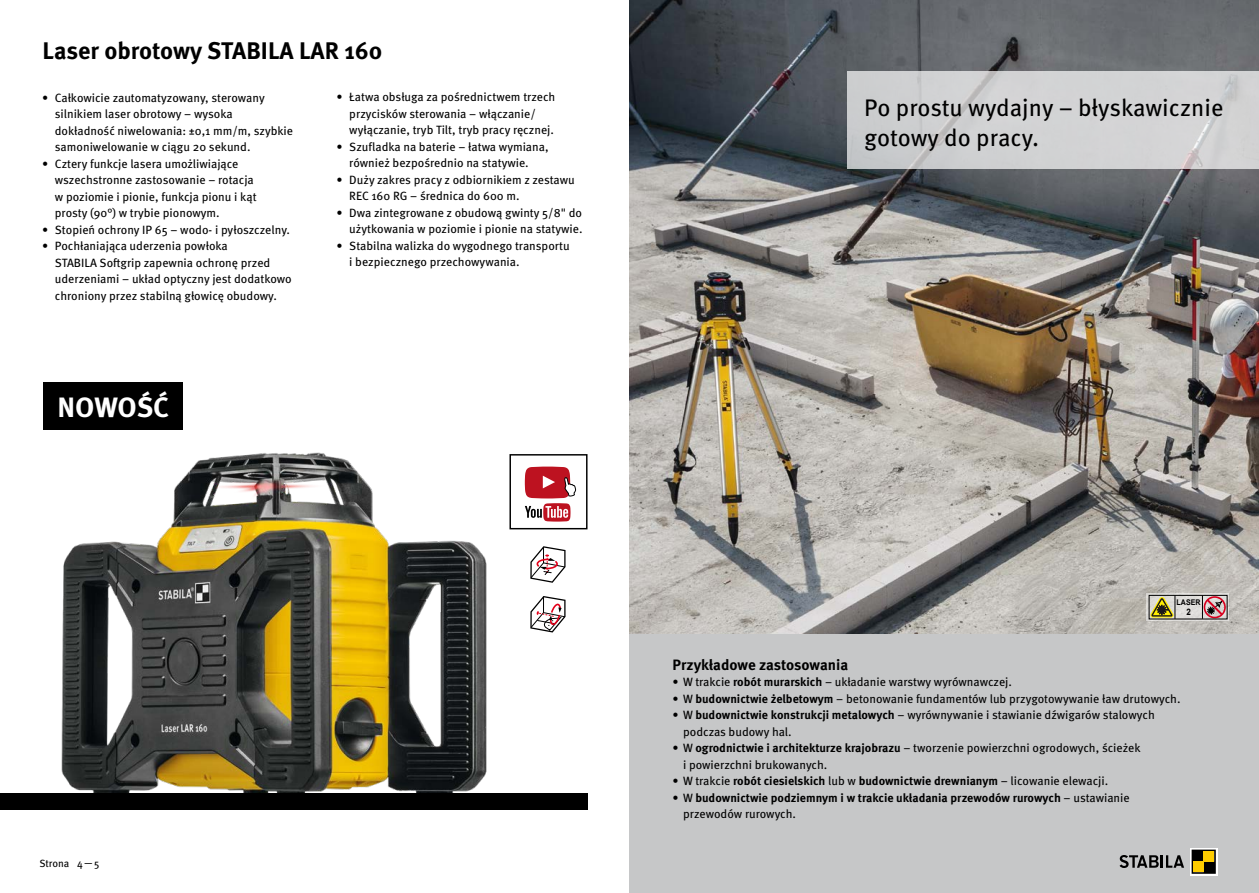
<style>
.page{position:relative;width:1259px;height:893px;background:#fff}
.page>*{position:absolute;margin:0;border:0;box-sizing:border-box;transform-origin:0 0}
.t1{font:700 28.05px "Meta Pro";letter-spacing:-.01em;color:#fff}
.t2{font:24px/30px "Meta Pro";letter-spacing:-.005em;color:#000}
.t3{font:700 24px "Meta Pro";color:#000}
.t4{font:700 15px "Meta Pro";letter-spacing:-.005em;color:#000}
.t5{font:12px/16.5px "Meta Pro";color:#000}
.t6{font:700 12px/16.5px "Meta Pro";color:#000}
.t7{font:10.5px "Meta Pro";letter-spacing:-.01em;color:#000}
.t8{font:700 9px "Arial";color:#000;scale:.9 1}
.t9{font:700 7.8px "Arial";letter-spacing:.01em;color:#000;scale:.9 1}
.s1{font-weight:700}
.s2{font-weight:400}
</style>
<div class="page">
<img style="left:53px;top:452px;width:453px;height:342px">
<img style="left:629px;top:0;width:630px;height:634px">
<svg style="left:1146px;top:593px;width:82px;height:28px"></svg>
<svg style="left:1146px;top:594px;width:81px;height:26px;background:#b2a191"></svg>
<div style="left:629px;top:634px;width:630px;height:259px;background:#c6c7c8"></div>
<svg style="left:1119px;top:855px;width:65px;height:13px"></svg>
<svg style="left:1190px;top:848px;width:27px;height:27px"></svg>
<svg style="left:1191px;top:850px;width:24px;height:24px"></svg>
<div style="left:1203px;top:851px;width:11px;height:11px;background:#fecc00"></div>
<div style="left:1193px;top:862px;width:10px;height:10px;background:#fecc00"></div>
<div style="left:0;top:794px;width:588px;height:16px;background:#000"></div>
<svg style="left:530px;top:546px;width:36px;height:37px"></svg>
<svg style="left:530px;top:596px;width:36px;height:36px"></svg>
<div style="left:502px;top:462px;width:93px;height:63px;background:#fff"></div>
<svg style="left:525px;top:467px;width:51px;height:55px"></svg>
<div style="left:509px;top:454px;width:78px;height:75px;border:1px solid #000"></div>
<svg style="left:847px;top:71px;width:412px;height:98px;background:#cfd0d1"></svg>
<div style="left:44px;top:383px;width:139px;height:47px;background:#000"></div>
<h2 class="t3" style="left:43px;top:32px;width:341px">Laser obrotowy STABILA LAR 160</h2>
<p class="t5" style="left:55px;top:88px;width:240px;text-indent:-13px">• Całkowicie zautomatyzowany, sterowany silnikiem laser obrotowy – wysoka dokładność niwelowania: ±0,1 mm/m, szybkie samoniwelowanie w ciągu 20 sekund.</p>
<p class="t5" style="left:55px;top:154px;width:203px;text-indent:-13px">• Cztery funkcje lasera umożliwiające wszechstronne zastosowanie – rotacja w poziomie i pionie, funkcja pionu i kąt prosty (90°) w trybie pionowym.</p>
<p class="t5" style="left:42px;top:220px;width:249px">• Stopień ochrony IP 65 – wodo- i pyłoszczelny.</p>
<p class="t5" style="left:55px;top:237px;width:238px;text-indent:-13px">• Pochłaniająca uderzenia powłoka<br>STABILA Softgrip zapewnia ochronę przed uderzeniami – układ optyczny jest dodatkowo chroniony przez stabilną głowicę obudowy.</p>
<h1 class="t1" style="left:58px;top:385px;width:113px">NOWOŚĆ</h1>
<p class="t5" style="left:349px;top:88px;width:208px;text-indent:-13px">• Łatwa obsługa za pośrednictwem trzech przycisków sterowania – włączanie/ wyłączanie, tryb Tilt, tryb pracy ręcznej.</p>
<p class="t5" style="left:336px;top:138px;width:214px;text-align:center">• Szufladka na baterie – łatwa wymiana, również bezpośrednio na statywie.</p>
<p class="t5" style="left:349px;top:171px;width:227px;text-indent:-13px">• Duży zakres pracy z odbiornikiem z zestawu<br>REC 160 RG – średnica do 600 m.</p>
<p class="t5" style="left:336px;top:204px;width:247px;text-align:right">• Dwa zintegrowane z obudową gwinty 5/8" do użytkowania w poziomie i pionie na statywie.</p>
<p class="t5" style="left:349px;top:237px;width:222px;text-indent:-13px">• Stabilna walizka do wygodnego transportu i bezpiecznego przechowywania.</p>
<p class="t7" style="left:39px;top:855px;width:32px">Strona</p>
<p class="t7" style="left:77px;top:855px;width:24px">4—5</p>
<h2 class="t2" style="left:864px;top:91px;width:361px">Po prostu wydajny – błyskawicznie gotowy do pracy.</h2>
<p class="t9" style="left:1176px;top:597px;width:28px">LASER</p>
<p class="t8" style="left:1186px;top:606px;width:6px">2</p>
<p class="t4" style="left:672px;top:653px;width:177px">Przykładowe zastosowania</p>
<p class="t5" style="left:672px;top:673px;width:341px">• W trakcie <span class="s1">robót murarskich</span> – układanie warstwy wyrównawczej.</p>
<p class="t5" style="left:672px;top:689px;width:510px">• W <span class="s1">budownictwie żelbetowym</span> – betonowanie fundamentów lub przygotowywanie ław drutowych.</p>
<p class="t5" style="left:683px;top:706px;width:473px;text-indent:-11px">• W <span class="s1">budownictwie konstrukcji metalowych</span> – wyrównywanie i stawianie dźwigarów stalowych podczas budowy hal.</p>
<p class="t5" style="left:683px;top:739px;width:459px;text-indent:-11px">• W <span class="s1">ogrodnictwie i architekturze krajobrazu</span> – tworzenie powierzchni ogrodowych, ścieżek i powierzchni brukowanych.</p>
<p class="t6" style="left:672px;top:772px;width:437px"><span class="s2">• W trakcie</span> robót ciesielskich <span class="s2">lub w</span> budownictwie drewnianym <span class="s2">– licowanie elewacji.</span></p>
<p class="t6" style="left:683px;top:788px;width:448px;text-indent:-11px"><span class="s2">• W</span> budownictwie podziemnym i w trakcie układania przewodów rurowych <span class="s2">– ustawianie przewodów rurowych.</span></p>
</div>
